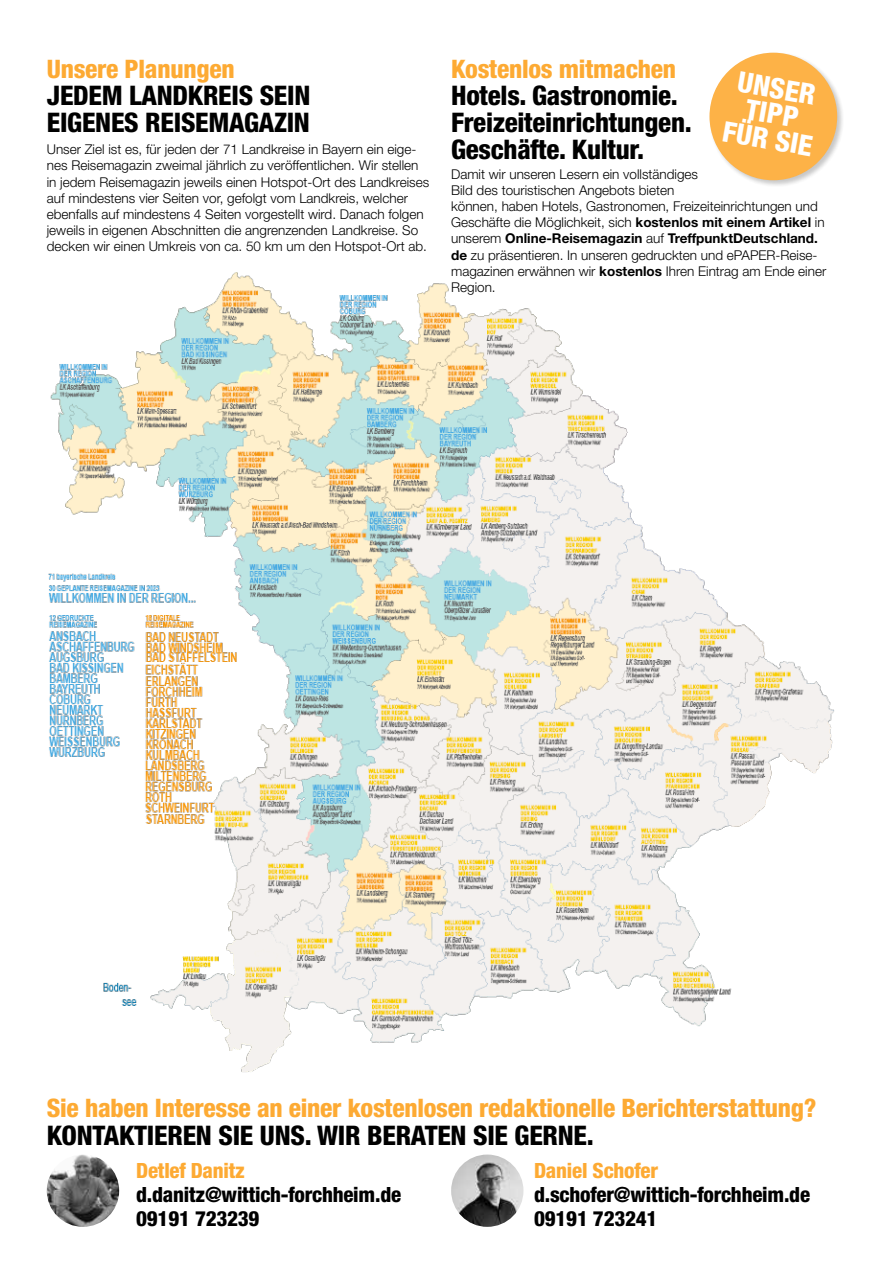
<style>
.page{position:relative;width:881px;height:1263px;background:#fff}
.page>*{position:absolute;margin:0;border:0;box-sizing:border-box;transform-origin:0 0}
.t1{font:800 condensed 28.5px/25.5px "Helvetica Neue LT";color:#fff;text-align:center}
.t2{font:800 condensed 27px/27px "Helvetica Neue LT";letter-spacing:-.01em;color:#000}
.t3{font:800 condensed 25.5px "Helvetica Neue LT";letter-spacing:-.01em;color:#fdaa33}
.t4{font:800 condensed 21px/24px "Helvetica Neue LT";letter-spacing:-.01em;color:#000}
.t5{font:800 condensed 21px "Helvetica Neue LT";letter-spacing:-.01em;color:#fdaa33}
.t6{font:300 13.5px/16.2px "Helvetica Neue LT";color:#000}
.s1{font-weight:700}
</style>
<div class="page">
<img style="left:48px;top:273px;width:785px;height:799px">
<div style="left:707px;top:51px;width:137px;height:137px;background:#000;opacity:.25"></div>
<div style="left:709px;top:53px;width:127px;height:127px;background:#fdb247;border-radius:50%"></div>
<img style="left:47px;top:1154px;width:72px;height:73px;border-radius:36px">
<img style="left:451px;top:1154px;width:72px;height:73px;border-radius:36px">
<h3 class="t3" style="left:47px;top:53px;width:189px">Unsere Planungen</h3>
<h2 class="t2" style="left:47px;top:81px;width:265px">JEDEM LANDKREIS SEIN<br>EIGENES REISEMAGAZIN</h2>
<p class="t6" style="left:47px;top:141px;width:384px">Unser Ziel ist es, für jeden der 71 Landkreise in Bayern ein eige&shy;nes Reisemagazin zweimal jährlich zu veröffentlichen. Wir stellen in jedem Reisemagazin jeweils einen Hotspot-Ort des Landkreises auf mindestens vier Seiten vor, gefolgt vom Landkreis, welcher ebenfalls auf mindestens 4 Seiten vorgestellt wird. Danach folgen jeweils in eigenen Abschnitten die angrenzenden Landkreise. So decken wir einen Umkreis von ca. 50 km um den Hotspot-Ort ab.</p>
<h3 class="t3" style="left:451px;top:53px;width:226px">Kostenlos mitmachen</h3>
<h2 class="t2" style="left:451px;top:81px;width:242px">Hotels. Gastronomie.<br>Freizeiteinrichtungen.<br>Geschäfte. Kultur.</h2>
<h1 class="t1" style="left:733px;top:67px;width:92px;rotate:10deg">UNSER<br>TIPP<br>FÜR SIE</h1>
<p class="t6" style="left:451px;top:165px;width:376px">Damit wir unseren Lesern ein vollständiges<br>Bild des touristischen Angebots bieten<br>können, haben Hotels, Gastronomen, Freizeiteinrichtungen und Geschäfte die Möglichkeit, sich <span class="s1">kostenlos mit einem Artikel</span> in unserem <span class="s1">Online-Reisemagazin</span> auf <span class="s1">TreffpunktDeutschland. de</span> zu präsentieren. In unseren gedruckten und ePAPER-Reise&shy;magazinen erwähnen wir <span class="s1">kostenlos</span> Ihren Eintrag am Ende einer Region.</p>
<h3 class="t3" style="left:47px;top:1092px;width:771px">Sie haben Interesse an einer kostenlosen redaktionelle Berichterstattung?</h3>
<h2 class="t2" style="left:47px;top:1121px;width:548px">KONTAKTIEREN SIE UNS. WIR BERATEN SIE GERNE.</h2>
<h3 class="t5" style="left:136px;top:1157px;width:110px">Detlef Danitz</h3>
<h3 class="t4" style="left:136px;top:1182px;width:266px">d.danitz@wittich-forchheim.de<br>09191 723239</h3>
<h3 class="t5" style="left:534px;top:1157px;width:126px">Daniel Schofer</h3>
<h3 class="t4" style="left:534px;top:1182px;width:277px">d.schofer@wittich-forchheim.de<br>09191 723241</h3>
</div>
